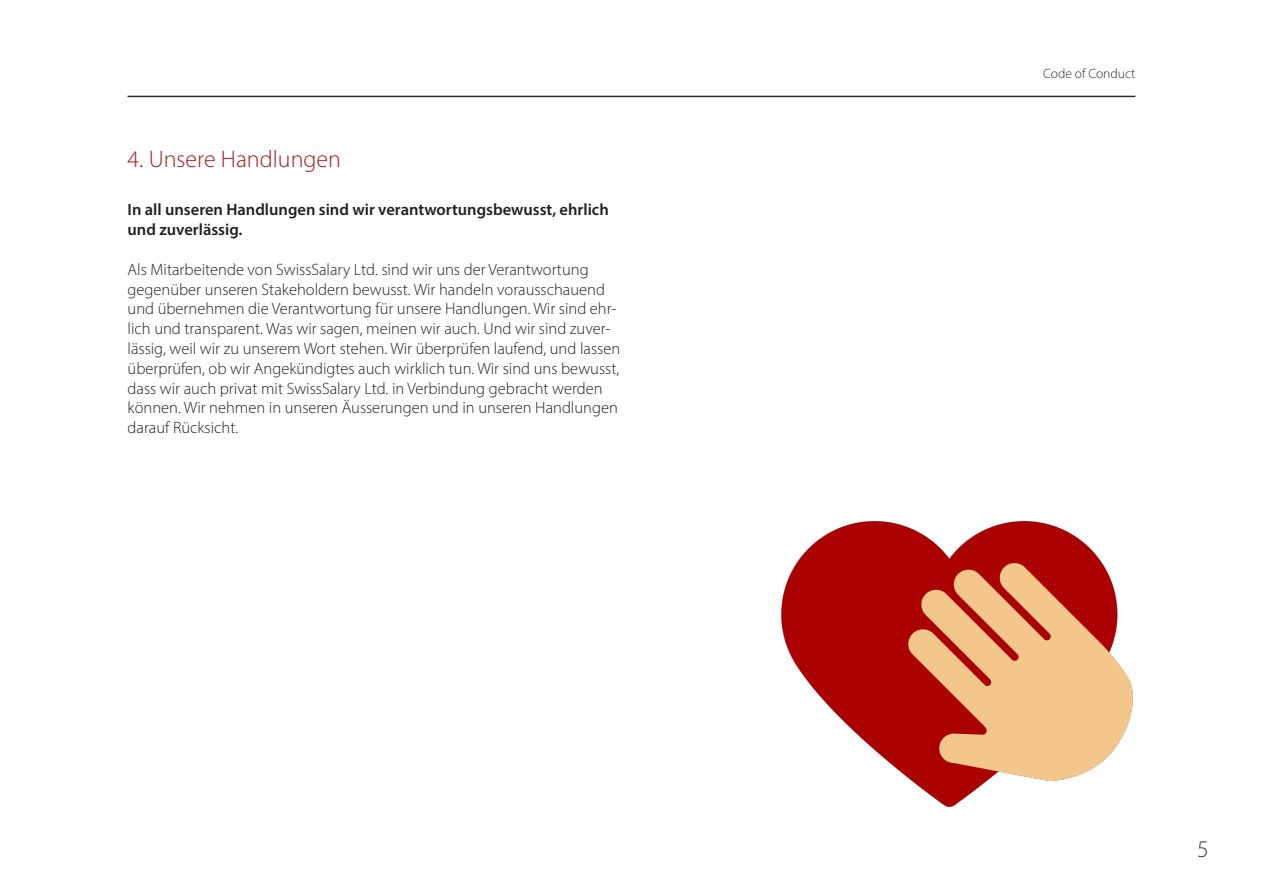
<style>
.page{position:relative;width:1263px;height:893px;background:#fff}
.page>*{position:absolute;margin:0;border:0;box-sizing:border-box;transform-origin:0 0}
.Header_CoC{font:300 24px "Myriad Pro";color:#a81c20}
.t1{font:300 24px "Myriad Pro";color:#3c3e40}
.t2{font:300 16.5px/19.8px "Myriad Pro";color:#231f20}
.t3{font:600 16.5px/19.8px "Myriad Pro";color:#231f20}
.t4{font:300 13.5px "Myriad Pro";color:#292c2f}
</style>
<div class="page">
<hr style="left:128px;top:96px;width:1007px;height:1px;background:#292c2f">
<img style="left:781px;top:521px;width:352px;height:286px">
<p class="Header_CoC" style="left:128px;top:144px;width:215px">4. Unsere Handlungen</p>
<p class="t3" style="left:128px;top:200px;width:483px">In all unseren Handlungen sind wir verantwortungsbewusst, ehrlich und zuverlässig.</p>
<p class="t2" style="left:128px;top:259px;width:494px">Als Mitarbeitende von SwissSalary Ltd. sind wir uns der Verantwortung gegenüber unseren Stakeholdern bewusst. Wir handeln vorausschauend und übernehmen die Verantwortung für unsere Handlungen. Wir sind ehr&shy;lich und transparent. Was wir sagen, meinen wir auch. Und wir sind zuver&shy;lässig, weil wir zu unserem Wort stehen. Wir überprüfen laufend, und lassen überprüfen, ob wir Angekündigtes auch wirklich tun. Wir sind uns bewusst, dass wir auch privat mit SwissSalary Ltd. in Verbindung gebracht werden können. Wir nehmen in unseren Äusserungen und in unseren Handlungen darauf Rücksicht.</p>
<p class="t4" style="left:1043px;top:66px;width:94px">Code of Conduct</p>
<h1 class="t1" style="left:1197px;top:834px;width:13px">5</h1>
</div>
